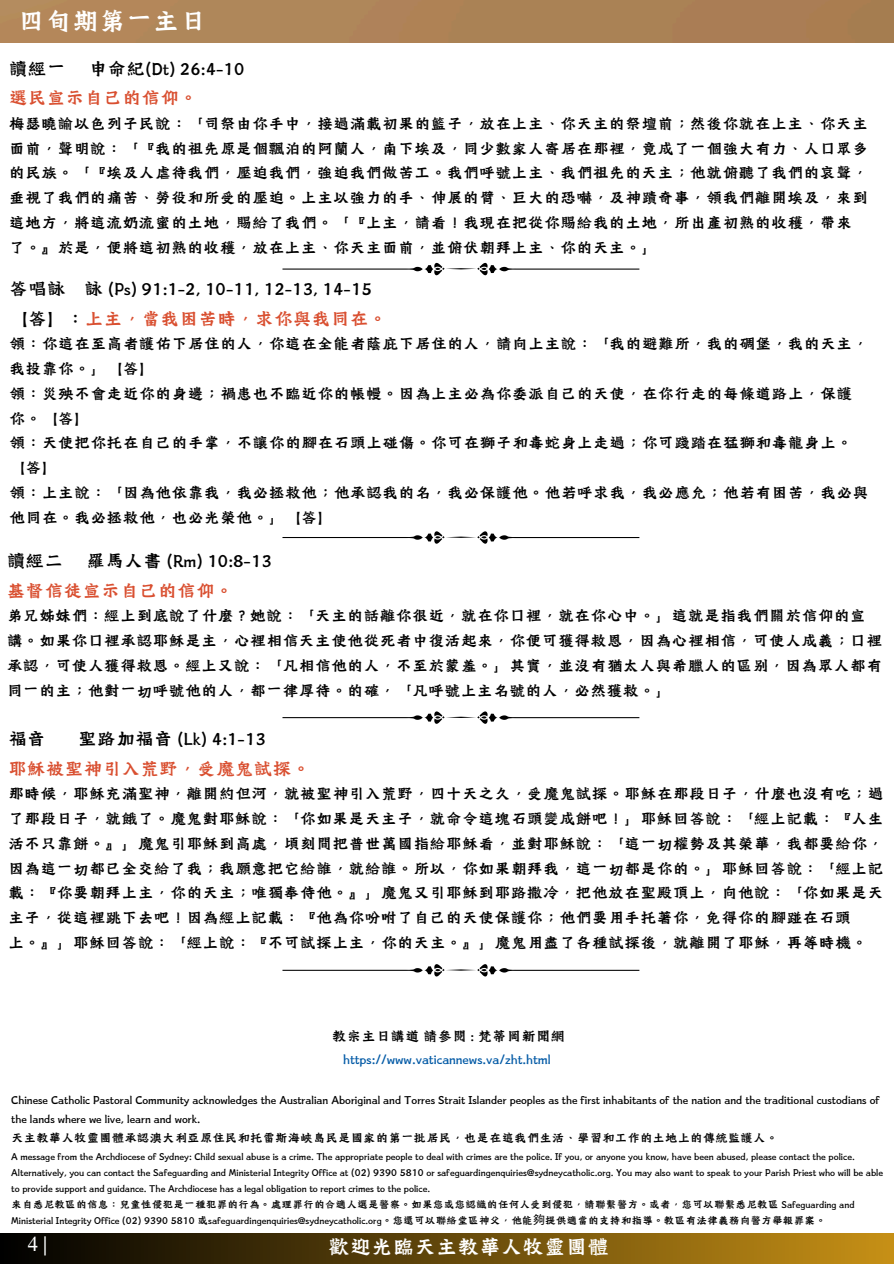
<style>
.page{position:relative;width:894px;height:1264px;background:#fff}
.page>*{position:absolute;margin:0;border:0;box-sizing:border-box;transform-origin:0 0}
.t1{font:30px "Canva Tide Kaplan HK";color:#fff}
.t2{font:24px "Canva Tide Kaplan HK";color:#fff}
.t3{font:21px/29.2px "Canva Tide Kaplan HK";color:#000}
.t4{font:21px/29.2px "Canva Tide Kaplan HK";color:#d94f30}
.t5{font:20.4px "Times NRMT Pro";color:#fff}
.t6{font:18px/24.8px "Canva Tide Kaplan HK";color:#000}
.t7{font:16.2px/22.5px "Canva Tide Kaplan HK";color:#035aa6;text-align:center}
.t8{font:13.95px/19.2px "Canva Tide Kaplan HK";color:#000}
.t9{font:12px/16px "Canva Tide Kaplan HK";color:#000}
.s1{color:#d94f30}
.s2{color:#000}
.s3{font-family:"Noto Sans CJ Ksc"}
</style>
<div class="page">
<div style="left:0;top:0;width:893px;height:43px;background:#af8255"></div>
<div style="left:0;top:1233px;width:893px;height:30px;background:linear-gradient(to right,#000,#c69016)"></div>
<svg style="left:282px;top:263px;width:357px;height:12px"></svg>
<svg style="left:282px;top:531px;width:357px;height:12px"></svg>
<svg style="left:282px;top:711px;width:357px;height:12px"></svg>
<svg style="left:282px;top:964px;width:357px;height:12px"></svg>
<h1 class="t1" style="left:18px;top:4px;width:190px">四旬期第一主日</h1>
<h4 class="t3" style="left:9px;top:53px;width:237px">讀經一 申命紀(Dt) 26:4-10<span class="s1">選民宣示自己的信仰。</span></h4>
<h4 class="t6" style="left:9px;top:110px;width:860px">梅瑟曉諭以色列子民說：「司祭由你手中，接過滿載初果的籃子，放在上主、你天主的祭壇前；然後你就在上主、你天主面前，聲明說：「『我的祖先原是個飄泊的阿蘭人，南下埃及，同少數家人寄居在那裡，竟成了一個強大有力、人口眾多的民族。「『埃及人虐待我們，壓迫我們，強迫我們做苦工。我們呼號上主、我們祖先的天主；他就俯聽了我們的哀聲，垂視了我們的痛苦、勞役和所受的壓迫。上主以強力的手、伸展的臂、巨大的恐嚇，及神蹟奇事，領我們離開埃及，來到這地方，將這流奶流蜜的土地，賜給了我們。「『上主，請看！我現在把從你賜給我的土地，所出產初熟的收穫，帶來了。』於是，便將這初熟的收穫，放在上主、你天主面前，並俯伏朝拜上主、你的天主。」</h4>
<p class="t3" style="left:9px;top:273px;width:379px">答唱詠 詠 (Ps) 91:1-2, 10-11, 12-13, 14-15【答】：<span class="s1">上主，當我困苦時，求你與我同在。</span></p>
<p class="t6" style="left:9px;top:331px;width:860px">領：你這在至高者護佑下居住的人，你這在全能者蔭庇下居住的人，請向上主說：「我的避難所，我的碉堡，我的天主，我投靠你。」【答】<br>領：災殃不會走近你的身邊；禍患也不臨近你的帳幔。因為上主必為你委派自己的天使，在你行走的每條道路上，保護你。【答】<br>領：天使把你托在自己的手掌，不讓你的腳在石頭上碰傷。你可在獅子和毒蛇身上走過；你可踐踏在猛獅和毒龍身上。【答】<br>領：上主說：「因為他依靠我，我必拯救他；他承認我的名，我必保護他。他若呼求我，我必應允；他若有困苦，我必與他同在。我必拯救他，也必光榮他。」【答】</p>
<p class="t3" style="left:7px;top:545px;width:267px">讀經二 羅馬人書 (Rm) 10:8-13<span class="s1">基督信徒宣示自己的信仰。</span></p>
<p class="t6" style="left:7px;top:603px;width:876px">弟兄姊妹們：經上到底說了什麼？她說：「天主的話離你很近，就在你口裡，就在你心中。」這就是指我們關於信仰的宣講。如果你口裡承認耶穌是主，心裡相信天主使他從死者中復活起來，你便可獲得救恩，因為心裡相信，可使人成義；口裡承認，可使人獲得救恩。經上又說：「凡相信他的人，不至於蒙羞。」其實，並沒有猶太人與希臘人的區别，因為眾人都有同一的主；他對一切呼號他的人，都一律厚待。的確，「凡呼號上主名號的人，必然獲救。」</p>
<h4 class="t4" style="left:8px;top:723px;width:304px;text-indent:70px"><span class="s2">聖路加福音 (Lk) 4:1-13<br></span>耶穌被聖神引入荒野，受魔鬼試探。</h4>
<h4 class="t6" style="left:8px;top:780px;width:877px">那時候，耶穌充滿聖神，離開約但河，就被聖神引入荒野，四十天之久，受魔鬼試探。耶穌在那段日子，什麼也沒有吃；過了那段日子，就餓了。魔鬼對耶穌說：「你如果是天主子，就命令這塊石頭變成餅吧！」耶穌回答說：「經上記載：『人生活不只靠餅。』」魔鬼引耶穌到高處，頃刻間把普世萬國指給耶穌看，並對耶穌說：「這一切權勢及其榮華，我都要給你，因為這一切都已全交給了我；我願意把它給誰，就給誰。所以，你如果朝拜我，這一切都是你的。」耶穌回答說：「經上記載：『你要朝拜上主，你的天主；唯獨奉侍他。』」魔鬼又引耶穌到耶路撒冷，把他放在聖殿頂上，向他說：「你如果是天主子，從這裡跳下去吧！因為經上記載：『他為你吩咐了自己的天使保護你；他們要用手托著你，免得你的腳踫在石頭<br>上。』」耶穌回答說：「經上說：『不可試探上主，你的天主。』」魔鬼用盡了各種試探後，就離開了耶穌，再等時機。</h4>
<h4 class="t3" style="left:8px;top:723px;width:39px">福音</h4>
<h5 class="t7" style="left:332px;top:1024px;width:234px"><span class="s2">教宗主日講道請參閱 : 梵蒂岡新聞網</span>https://www.vaticannews.va/zht.html</h5>
<p class="t8" style="left:11px;top:1089px;width:869px">Chinese Catholic Pastoral Community acknowledges the Australian Aboriginal and Torres Strait Islander peoples as the first inhabitants of the nation and the traditional custodians of the lands where we live, learn and work.<br>天主教華人牧靈團體承認澳大利亞原住民和托雷斯海峽島民是國家的第一批居民，也是在這我們生活、學習和工作的土地上的傳統監護人。</p>
<h4 class="t9" style="left:11px;top:1147px;width:873px">A message from the Archdiocese of Sydney: Child sexual abuse is a crime. The appropriate people to deal with crimes are the police. If you, or anyone you know, have been abused, please contact the police.<br>Alternatively, you can contact the Safeguarding and Ministerial Integrity Office at (02) 9390 5810 or safeguardingenquiries@sydneycatholic.org. You may also want to speak to your Parish Priest who will be able to provide support and guidance. The Archdiocese has a legal obligation to report crimes to the police.</h4>
<p class="t9" style="left:11px;top:1195px;width:844px">來自悉尼教區的信息：兒童性侵犯是一種犯罪的行為。處理罪行的合適人選是警察。如果您或您認識的任何人受到侵犯，請聯繫警方。或者，您可以聯繫悉尼教區 Safeguarding and<br>Ministerial Integrity Office (02) 9390 5810 或safeguardingenquiries@sydneycatholic.org。您還可以聯絡堂區神父，他能<span class="s3">夠</span>提供適當的支持和指導。教區有法律義務向警方舉報罪案。</p>
<h4 class="t5" style="left:28px;top:1236px;width:21px">4|</h4>
<p class="t2" style="left:328px;top:1232px;width:282px">歡迎光臨天主教華人牧靈團體</p>
</div>
